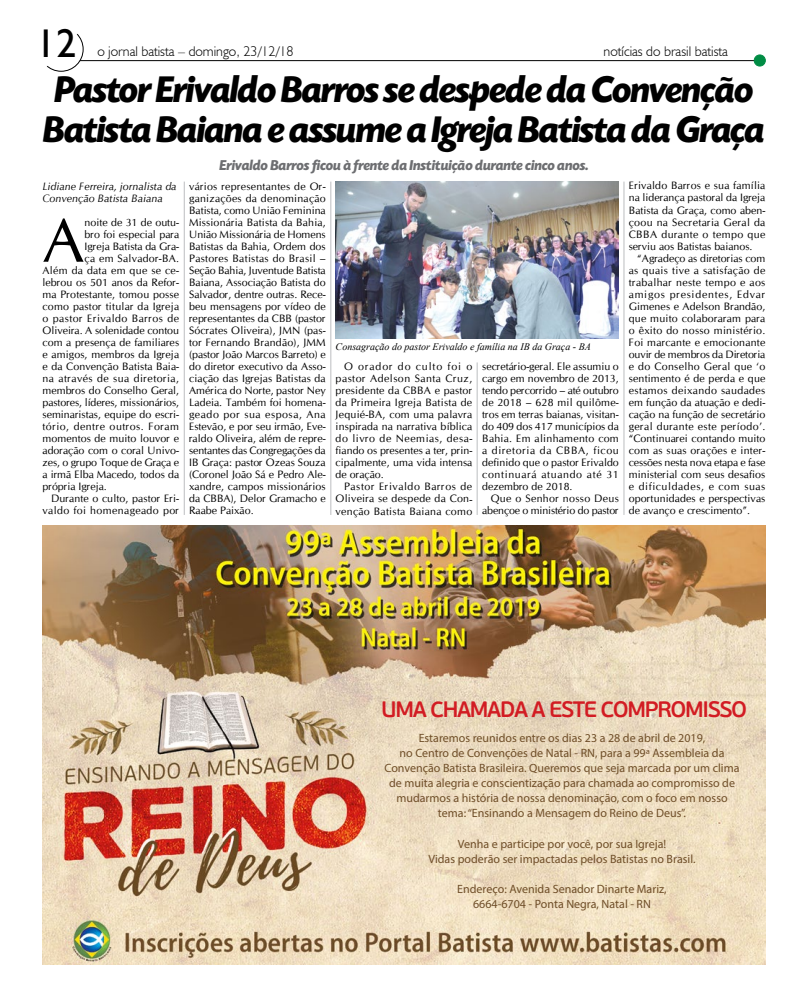
<style>
.page{position:relative;width:808px;height:993px;background:#fff}
.page>*{position:absolute;margin:0;border:0;box-sizing:border-box;transform-origin:0 0}
.t1{font:63.2px "Cg Omega";color:#000}
.t2{font:40px "Humanist 521 BT";color:#000}
.t3{font:italic 700 39px/40px "Today SHOP";letter-spacing:-.02em;color:#000}
.t4{font:600 22.2px "PF Beau Sans Pro";letter-spacing:-.06em;color:#d21c23}
.t5{font:italic 700 15px "Today SHOP";color:#6d6e71}
.t6{font:300 14px "Humanist 521 BT";color:#000}
.t7{font:12px/15px "Myriad Pro";color:#6f4e28;text-align:center}
.t8{font:10.7px/12px "Cg Omega";letter-spacing:.005em;color:#000;text-align:justify}
.t9{font:italic 10.7px/12px "Cg Omega";color:#000}
.t10{font:10.7px "Cg Omega";letter-spacing:.04em;color:#000}
.t11{font:10.7px "Cg Omega";letter-spacing:.045em;color:#000}
.t12{font:10.7px "Cg Omega";letter-spacing:.035em;color:#000}
.t13{font:10.7px "Cg Omega";letter-spacing:.025em;color:#000}
.t14{font:italic 10px "Times New Roman";color:#000}
</style>
<div class="page">
<hr style="left:71px;top:60px;width:687px;height:1px;background:#000">
<svg style="left:46px;top:34px;width:58px;height:38px"></svg>
<div style="left:754px;top:55px;width:11px;height:11px;background:#008c44;border-radius:50%"></div>
<div style="left:754px;top:55px;width:11px;height:11px;border:1px solid #008c44;border-radius:50%"></div>
<hr style="left:184px;top:181px;width:1px;height:333px;background:#bcbec0">
<hr style="left:331px;top:181px;width:1px;height:333px;background:#bcbec0">
<hr style="left:477px;top:362px;width:1px;height:152px;background:#bcbec0">
<hr style="left:624px;top:181px;width:1px;height:333px;background:#bcbec0">
<img style="left:42px;top:525px;width:723px;height:439px">
<img style="left:336px;top:182px;width:283px;height:157px">
<h2 class="t2" style="left:36px;top:19px;width:42px">12</h2>
<h3 class="t6" style="left:97px;top:43px;width:198px">o jornal batista – domingo, 23/12/18</h3>
<h3 class="t6" style="left:604px;top:42px;width:126px">notícias do brasil batista</h3>
<h3 class="t3" style="left:43px;top:71px;width:723px">Pastor Erivaldo Barros se despede da Convenção<br>Batista Baiana e assume a Igreja Batista da Graça</h3>
<h3 class="t5" style="left:219px;top:158px;width:371px">Erivaldo Barros ficou à frente da Instituição durante cinco anos.</h3>
<p class="t9" style="left:43px;top:180px;width:136px">Lidiane Ferreira, jornalista da<br>Convenção Batista Baiana</p>
<h1 class="t1" style="left:43px;top:205px;width:44px">A</h1>
<p class="t8" style="left:85px;top:216px;width:96px">noite de 31 de outu-</p>
<p class="t8" style="left:85px;top:228px;width:96px">bro foi especial para</p>
<p class="t8" style="left:85px;top:240px;width:96px">Igreja Batista da Gra-</p>
<p class="t8" style="left:85px;top:252px;width:96px">ça em Salvador-BA.</p>
<p class="t13" style="left:43px;top:264px;width:138px">Além da data em que se ce-</p>
<p class="t8" style="left:43px;top:276px;width:138px">lebrou os 501 anos da Refor-</p>
<p class="t8" style="left:43px;top:288px;width:138px">ma Protestante, tomou posse</p>
<p class="t8" style="left:43px;top:300px;width:138px">como pastor titular da Igreja</p>
<p class="t10" style="left:43px;top:312px;width:138px">o pastor Erivaldo Barros de</p>
<p class="t8" style="left:43px;top:324px;width:138px">Oliveira. A solenidade contou</p>
<p class="t8" style="left:43px;top:336px;width:138px">com a presença de familiares</p>
<p class="t8" style="left:43px;top:348px;width:138px">e amigos, membros da Igreja</p>
<p class="t8" style="left:43px;top:360px;width:138px">e da Convenção Batista Baia-</p>
<p class="t10" style="left:43px;top:372px;width:138px">na através de sua diretoria,</p>
<p class="t8" style="left:43px;top:384px;width:138px">membros do Conselho Geral,</p>
<p class="t8" style="left:43px;top:396px;width:138px">pastores, líderes, missionários,</p>
<p class="t8" style="left:43px;top:408px;width:138px">seminaristas, equipe do escri-</p>
<p class="t11" style="left:43px;top:420px;width:138px">tório, dentre outros. Foram</p>
<p class="t8" style="left:43px;top:432px;width:138px">momentos de muito louvor e</p>
<p class="t8" style="left:43px;top:444px;width:138px">adoração com o coral Univo-</p>
<p class="t8" style="left:43px;top:456px;width:138px">zes, o grupo Toque de Graça e</p>
<p class="t8" style="left:43px;top:468px;width:138px">a irmã Elba Macedo, todos da</p>
<p class="t8" style="left:43px;top:480px;width:66px">própria Igreja.</p>
<p class="t8" style="left:51px;top:492px;width:130px">Durante o culto, pastor Eri-</p>
<p class="t12" style="left:43px;top:504px;width:138px">valdo foi homenageado por</p>
<p class="t8" style="left:189px;top:180px;width:138px">vários representantes de Or&shy;ganizações da denominação Batista, como União Feminina Missionária Batista da Bahia, União Missionária de Homens Batistas da Bahia, Ordem dos Pastores Batistas do Brasil – Seção Bahia, Juventude Batista Baiana, Associação Batista do Salvador, dentre outras. Rece&shy;beu mensagens por vídeo de representantes da CBB (pastor Sócrates Oliveira), JMN (pas&shy;tor Fernando Brandão), JMM (pastor João Marcos Barreto) e do diretor executivo da Asso&shy;ciação das Igrejas Batistas da América do Norte, pastor Ney Ladeia. Também foi homena&shy;geado por sua esposa, Ana Estevão, e por seu irmão, Eve&shy;raldo Oliveira, além de repre&shy;sentantes das Congregações da IB Graça: pastor Ozeas Souza (Coronel João Sá e Pedro Ale&shy;xandre, campos missionários da CBBA), Delor Gramacho e Raabe Paixão.</p>
<p class="t14" style="left:336px;top:340px;width:257px">Consagração do pastor Erivaldo e família na IB da Graça - BA</p>
<p class="t8" style="left:336px;top:361px;width:138px;text-indent:9px">O orador do culto foi o pastor Adelson Santa Cruz, presidente da CBBA e pastor da Primeira Igreja Batista de Jequié-BA, com uma palavra inspirada na narrativa bíblica do livro de Neemias, desa&shy;fiando os presentes a ter, prin&shy;cipalmente, uma vida intensa de oração.</p>
<p class="t8" style="left:336px;top:481px;width:138px;text-indent:9px">Pastor Erivaldo Barros de Oliveira se despede da Con&shy;venção Batista Baiana como</p>
<p class="t8" style="left:482px;top:361px;width:138px">secretário-geral. Ele assumiu o cargo em novembro de 2013, tendo percorrido – até outubro de 2018 – 628 mil quilôme&shy;tros em terras baianas, visitan&shy;do 409 dos 417 municípios da Bahia. Em alinhamento com a diretoria da CBBA, ficou definido que o pastor Erivaldo continuará atuando até 31 dezembro de 2018.</p>
<p class="t8" style="left:482px;top:493px;width:138px;text-align:right">Que o Senhor nosso Deus abençoe o ministério do pastor</p>
<p class="t8" style="left:629px;top:180px;width:138px">Erivaldo Barros e sua família na liderança pastoral da Igreja Batista da Graça, como aben&shy;çoou na Secretaria Geral da CBBA durante o tempo que serviu aos Batistas baianos.</p>
<p class="t8" style="left:629px;top:252px;width:138px;text-indent:9px">“Agradeço as diretorias com as quais tive a satisfação de trabalhar neste tempo e aos amigos presidentes, Edvar Gimenes e Adelson Brandão, que muito colaboraram para o êxito do nosso ministério.<br>Foi marcante e emocionante ouvir de membros da Diretoria e do Conselho Geral que ‘o sentimento é de perda e que estamos deixando saudades em função da atuação e dedi&shy;cação na função de secretário geral durante este período’. “Continuarei contando muito com as suas orações e inter&shy;cessões nesta nova etapa e fase ministerial com seus desafios e dificuldades, e com suas oportunidades e perspectivas de avanço e crescimento”.</p>
<h3 class="t4" style="left:381px;top:695px;width:367px">UMA CHAMADA A ESTE COMPROMISSO</h3>
<p class="t7" style="left:385px;top:730px;width:356px">Estaremos reunidos entre os dias 23 a 28 de abril de 2019,<br>no Centro de Convenções de Natal - RN, para a 99ª Assembleia da Convenção Batista Brasileira. Queremos que seja marcada por um clima de muita alegria e conscientização para chamada ao compromisso de mudarmos a história de nossa denominação, com o foco em nosso tema: “Ensinando a Mensagem do Reino de Deus”.</p>
<p class="t7" style="left:428px;top:835px;width:269px">Venha e participe por você, por sua Igreja!<br>Vidas poderão ser impactadas pelos Batistas no Brasil.</p>
<p class="t7" style="left:457px;top:880px;width:211px">Endereço: Avenida Senador Dinarte Mariz,<br>6664-6704 - Ponta Negra, Natal - RN</p>
</div>
